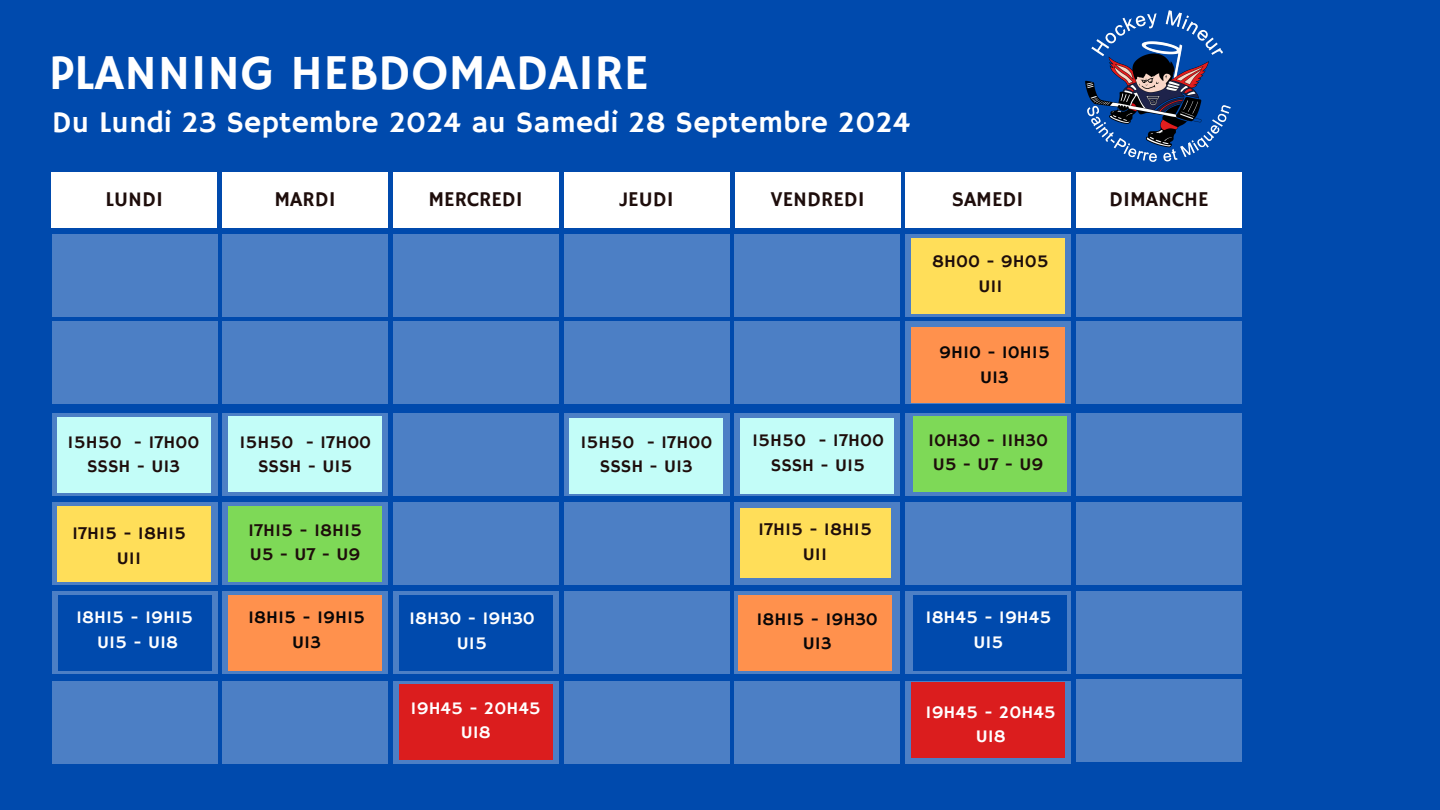
<style>
.page{position:relative;width:1440px;height:810px;background:#004aad}
.page>*{position:absolute;margin:0;border:0;box-sizing:border-box;transform-origin:0 0}
.t1{font:50px "Hammersmith One";color:#fff}
.t2{font:30px "Hammersmith One";color:#fff}
.t3{font:21px "Hammersmith One";color:#1e0d0b}
.t4{font:18px "Hammersmith One";color:#1e0d0b}
.t5{font:18px "Hammersmith One";color:#fff}
.t6{font:18px "Hammersmith One";color:#080607}
</style>
<div class="page">
<div style="left:52px;top:321px;width:166px;height:83px;background:#4c7fc5"></div>
<div style="left:222px;top:321px;width:166px;height:83px;background:#4c7fc5"></div>
<div style="left:393px;top:321px;width:166px;height:83px;background:#4c7fc5"></div>
<div style="left:564px;top:321px;width:166px;height:83px;background:#4c7fc5"></div>
<div style="left:734px;top:321px;width:166px;height:83px;background:#4c7fc5"></div>
<div style="left:905px;top:321px;width:166px;height:83px;background:#4c7fc5"></div>
<div style="left:1076px;top:321px;width:165px;height:83px;background:#4c7fc5"></div>
<div style="left:52px;top:234px;width:166px;height:83px;background:#4c7fc5"></div>
<div style="left:222px;top:234px;width:166px;height:83px;background:#4c7fc5"></div>
<div style="left:393px;top:234px;width:166px;height:83px;background:#4c7fc5"></div>
<div style="left:564px;top:234px;width:166px;height:83px;background:#4c7fc5"></div>
<div style="left:734px;top:234px;width:166px;height:83px;background:#4c7fc5"></div>
<svg style="left:905px;top:234px;width:166px;height:83px;fill:#4c7fc5"></svg>
<div style="left:1076px;top:234px;width:165px;height:83px;background:#4c7fc5"></div>
<div style="left:52px;top:413px;width:166px;height:83px;background:#4c7fc5"></div>
<div style="left:222px;top:413px;width:166px;height:83px;background:#4c7fc5"></div>
<div style="left:393px;top:413px;width:166px;height:83px;background:#4c7fc5"></div>
<div style="left:564px;top:413px;width:166px;height:83px;background:#4c7fc5"></div>
<div style="left:734px;top:413px;width:166px;height:83px;background:#4c7fc5"></div>
<div style="left:905px;top:413px;width:166px;height:83px;background:#4c7fc5"></div>
<div style="left:1076px;top:413px;width:165px;height:83px;background:#4c7fc5"></div>
<div style="left:52px;top:502px;width:166px;height:83px;background:#4c7fc5"></div>
<div style="left:222px;top:502px;width:166px;height:83px;background:#4c7fc5"></div>
<div style="left:393px;top:502px;width:166px;height:83px;background:#4c7fc5"></div>
<div style="left:564px;top:502px;width:166px;height:83px;background:#4c7fc5"></div>
<div style="left:734px;top:502px;width:166px;height:83px;background:#4c7fc5"></div>
<div style="left:905px;top:502px;width:166px;height:83px;background:#4c7fc5"></div>
<div style="left:1076px;top:502px;width:165px;height:83px;background:#4c7fc5"></div>
<div style="left:52px;top:591px;width:166px;height:83px;background:#4c7fc5"></div>
<div style="left:222px;top:591px;width:166px;height:83px;background:#4c7fc5"></div>
<div style="left:393px;top:591px;width:166px;height:83px;background:#4c7fc5"></div>
<div style="left:564px;top:591px;width:166px;height:83px;background:#4c7fc5"></div>
<div style="left:734px;top:591px;width:166px;height:83px;background:#4c7fc5"></div>
<div style="left:905px;top:591px;width:166px;height:83px;background:#4c7fc5"></div>
<div style="left:52px;top:681px;width:166px;height:83px;background:#4c7fc5"></div>
<div style="left:222px;top:681px;width:166px;height:83px;background:#4c7fc5"></div>
<div style="left:393px;top:681px;width:166px;height:83px;background:#4c7fc5"></div>
<div style="left:564px;top:681px;width:166px;height:83px;background:#4c7fc5"></div>
<div style="left:734px;top:681px;width:166px;height:83px;background:#4c7fc5"></div>
<svg style="left:905px;top:681px;width:166px;height:83px;fill:#4c7fc5"></svg>
<div style="left:52px;top:172px;width:165px;height:56px;background:#fff"></div>
<div style="left:223px;top:172px;width:165px;height:56px;background:#fff"></div>
<div style="left:393px;top:172px;width:165px;height:56px;background:#fff"></div>
<div style="left:564px;top:172px;width:165px;height:56px;background:#fff"></div>
<div style="left:735px;top:172px;width:165px;height:56px;background:#fff"></div>
<div style="left:905px;top:172px;width:165px;height:56px;background:#fff"></div>
<div style="left:1076px;top:172px;width:165px;height:56px;background:#fff"></div>
<div style="left:57px;top:417px;width:154px;height:76px;background:#c3fdf8"></div>
<img style="left:1085px;top:10px;width:146px;height:152px">
<div style="left:57px;top:506px;width:154px;height:76px;background:#ffde59"></div>
<div style="left:58px;top:595px;width:153px;height:76px;background:#004aad"></div>
<div style="left:228px;top:416px;width:154px;height:76px;background:#c3fdf8"></div>
<div style="left:228px;top:506px;width:154px;height:76px;background:#7ed957"></div>
<div style="left:228px;top:595px;width:154px;height:76px;background:#ff914d"></div>
<div style="left:399px;top:595px;width:154px;height:76px;background:#004aad"></div>
<div style="left:399px;top:684px;width:154px;height:76px;background:#db1d1e"></div>
<div style="left:570px;top:418px;width:153px;height:76px;background:#c3fdf8"></div>
<div style="left:740px;top:418px;width:154px;height:76px;background:#c3fdf8"></div>
<div style="left:740px;top:508px;width:151px;height:70px;background:#ffde59"></div>
<div style="left:739px;top:595px;width:153px;height:76px;background:#ff914d"></div>
<div style="left:914px;top:595px;width:153px;height:76px;background:#004aad"></div>
<div style="left:912px;top:683px;width:153px;height:75px;background:#db1d1e"></div>
<div style="left:912px;top:238px;width:153px;height:75px;background:#ffde59"></div>
<div style="left:911px;top:327px;width:153px;height:76px;background:#ff914d"></div>
<div style="left:914px;top:416px;width:153px;height:76px;background:#7ed957"></div>
<div style="left:1076px;top:591px;width:166px;height:83px;background:#4c7fc5"></div>
<div style="left:1076px;top:679px;width:166px;height:83px;background:#4c7fc5"></div>
<h3 class="t1" style="left:49px;top:44px;width:601px">PLANNING HEBDOMADAIRE</h3>
<h3 class="t2" style="left:52px;top:105px;width:860px">Du Lundi 23 Septembre 2024 au Samedi 28 Septembre 2024</h3>
<h2 class="t3" style="left:105px;top:187px;width:59px">LUNDI</h2>
<p class="t3" style="left:274px;top:187px;width:63px">MARDI</p>
<h3 class="t3" style="left:429px;top:187px;width:96px">MERCREDI</h3>
<h3 class="t3" style="left:619px;top:187px;width:56px">JEUDI</h3>
<h3 class="t3" style="left:771px;top:187px;width:96px">VENDREDI</h3>
<h3 class="t3" style="left:952px;top:187px;width:73px">SAMEDI</h3>
<h3 class="t3" style="left:1109px;top:187px;width:101px">DIMANCHE</h3>
<p class="t4" style="left:932px;top:251px;width:118px">8H00 - 9H05</p>
<p class="t4" style="left:978px;top:276px;width:26px">U11</p>
<p class="t6" style="left:939px;top:342px;width:112px">9H10 - 10H15</p>
<p class="t6" style="left:980px;top:367px;width:30px">U13</p>
<p class="t4" style="left:68px;top:431px;width:133px">15H50 - 17H00</p>
<p class="t4" style="left:87px;top:456px;width:94px">SSSH - U13</p>
<p class="t4" style="left:239px;top:431px;width:133px">15H50 - 17H00</p>
<p class="t4" style="left:258px;top:456px;width:96px">SSSH - U15</p>
<p class="t4" style="left:580px;top:431px;width:133px">15H50 - 17H00</p>
<p class="t4" style="left:600px;top:456px;width:94px">SSSH - U13</p>
<p class="t4" style="left:752px;top:430px;width:133px">15H50 - 17H00</p>
<p class="t4" style="left:771px;top:454px;width:96px">SSSH - U15</p>
<p class="t4" style="left:928px;top:429px;width:121px">10H30 - 11H30</p>
<p class="t4" style="left:933px;top:454px;width:112px">U5 - U7 - U9</p>
<p class="t4" style="left:72px;top:523px;width:116px">17H15 - 18H15</p>
<p class="t4" style="left:117px;top:547px;width:26px">U11</p>
<p class="t4" style="left:248px;top:519px;width:116px">17H15 - 18H15</p>
<p class="t4" style="left:250px;top:544px;width:112px">U5 - U7 - U9</p>
<p class="t4" style="left:758px;top:519px;width:116px">17H15 - 18H15</p>
<p class="t4" style="left:803px;top:544px;width:26px">U11</p>
<p class="t5" style="left:76px;top:607px;width:118px">18H15 - 19H15</p>
<p class="t5" style="left:97px;top:632px;width:82px">U15 - U18</p>
<p class="t6" style="left:248px;top:607px;width:118px">18H15 - 19H15</p>
<p class="t6" style="left:292px;top:632px;width:30px">U13</p>
<p class="t5" style="left:409px;top:608px;width:127px">18H30 - 19H30</p>
<p class="t5" style="left:457px;top:633px;width:32px">U15</p>
<p class="t6" style="left:757px;top:608px;width:123px">18H15 - 19H30</p>
<p class="t6" style="left:803px;top:633px;width:30px">U13</p>
<p class="t5" style="left:926px;top:607px;width:127px">18H45 - 19H45</p>
<p class="t5" style="left:974px;top:632px;width:32px">U15</p>
<p class="t5" style="left:411px;top:697px;width:132px">19H45 - 20H45</p>
<p class="t5" style="left:461px;top:722px;width:32px">U18</p>
<p class="t5" style="left:926px;top:701px;width:132px">19H45 - 20H45</p>
<p class="t5" style="left:976px;top:726px;width:32px">U18</p>
</div>
